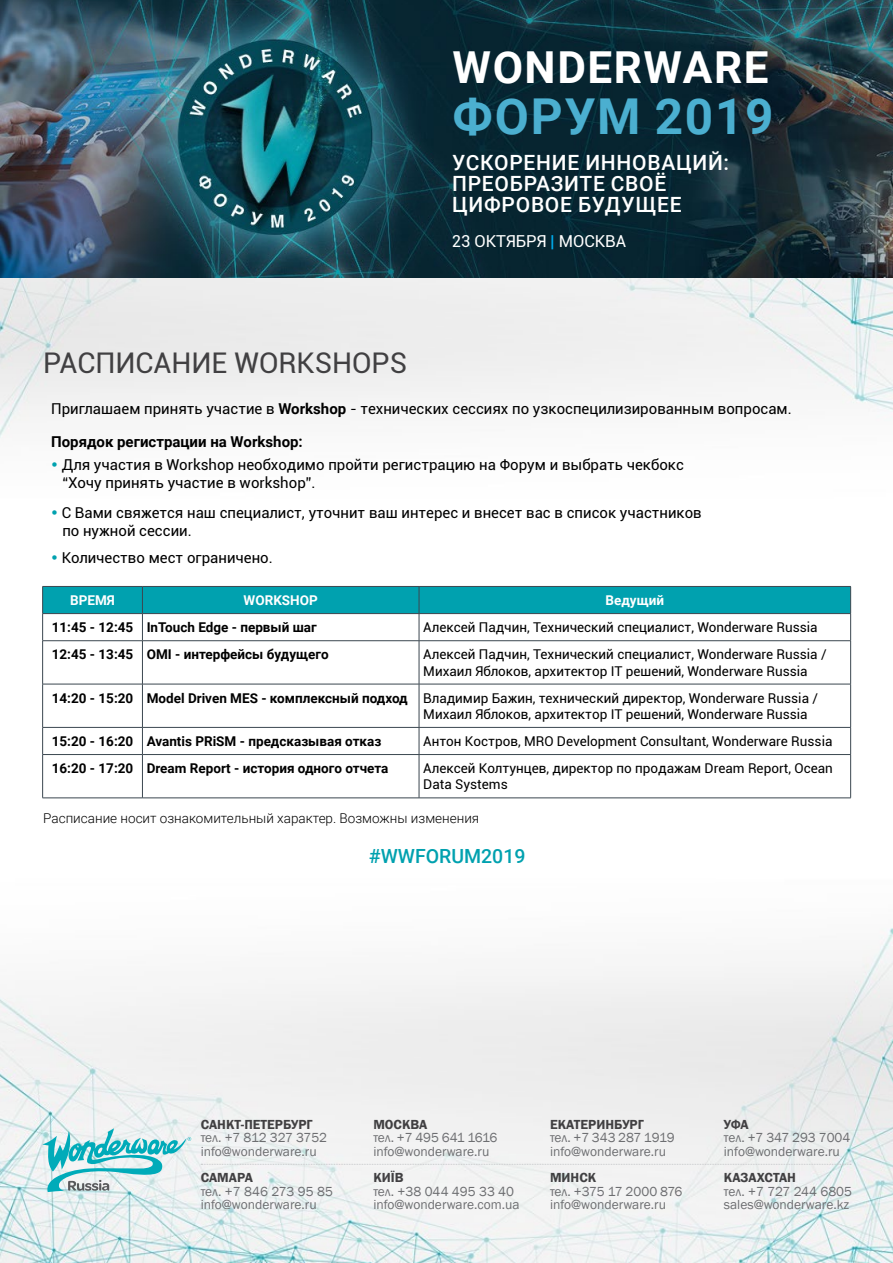
<style>
.page{position:relative;width:893px;height:1263px;background:#fff}
.page>*{position:absolute;margin:0;border:0;box-sizing:border-box;transform-origin:0 0}
.t1{font:700 49.5px "Roboto";letter-spacing:.035em;color:#4bafd0}
.t2{font:700 44.1px "Roboto";letter-spacing:.035em;color:#fff}
.t3{font:28.5px "Roboto";color:#414042}
.t4{font:500 21px/21px "Roboto";letter-spacing:.035em;color:#fff}
.t5{font:500 19.5px "Roboto";color:#00a1af}
.t6{font:16.5px "Roboto";color:#fff}
.t7{font:15px/18px "Roboto";color:#000}
.t8{font:700 15px "Roboto";color:#000}
.t9{font:13.5px/16.2px "Roboto";color:#000}
.t10{font:13.5px/13.5px "Franklin Gothic";color:#6d6e71}
.t11{font:700 13.5px "Roboto";color:#000}
.t12{font:600 13.5px "Franklin Gothic";color:#414042}
.t13{font:300 13.5px "Roboto";color:#000}
.t14{font:700 13.5px "Roboto";color:#fff}
.s1{color:#00aeef}
.s2{font-weight:700}
.s3{color:#00a1af}
</style>
<div class="page">
<img style="left:0;top:277px;width:893px;height:393px">
<img style="left:0;top:670px;width:893px;height:593px">
<img style="left:0;top:0;width:893px;height:277px">
<svg style="left:201px;top:1164px;width:650px;height:1px"></svg>
<svg style="left:42px;top:1128px;width:149px;height:64px"></svg>
<hr style="left:42px;top:640px;width:100px;height:1px;background:#3b4750">
<hr style="left:142px;top:640px;width:277px;height:1px;background:#3b4750">
<hr style="left:142px;top:641px;width:1px;height:43px;background:#3b4750">
<hr style="left:419px;top:640px;width:432px;height:1px;background:#3b4750">
<hr style="left:419px;top:641px;width:1px;height:43px;background:#3b4750">
<hr style="left:42px;top:684px;width:100px;height:1px;background:#3b4750">
<hr style="left:142px;top:684px;width:277px;height:1px;background:#3b4750">
<hr style="left:142px;top:684px;width:1px;height:43px;background:#3b4750">
<hr style="left:419px;top:684px;width:432px;height:1px;background:#3b4750">
<hr style="left:419px;top:684px;width:1px;height:43px;background:#3b4750">
<hr style="left:42px;top:727px;width:100px;height:1px;background:#3b4750">
<hr style="left:142px;top:727px;width:277px;height:1px;background:#3b4750">
<svg style="left:142px;top:728px;width:1px;height:26px"></svg>
<hr style="left:419px;top:727px;width:432px;height:1px;background:#3b4750">
<svg style="left:419px;top:728px;width:1px;height:26px"></svg>
<hr style="left:42px;top:754px;width:100px;height:1px;background:#3b4750">
<hr style="left:142px;top:754px;width:277px;height:1px;background:#3b4750">
<hr style="left:142px;top:755px;width:1px;height:43px;background:#3b4750">
<hr style="left:419px;top:754px;width:432px;height:1px;background:#3b4750">
<hr style="left:419px;top:755px;width:1px;height:43px;background:#3b4750">
<svg style="left:42px;top:586px;width:809px;height:54px"></svg>
<hr style="left:42px;top:641px;width:1px;height:43px;background:#3b4750">
<hr style="left:850px;top:641px;width:1px;height:43px;background:#3b4750">
<hr style="left:42px;top:684px;width:1px;height:43px;background:#3b4750">
<hr style="left:850px;top:684px;width:1px;height:43px;background:#3b4750">
<svg style="left:42px;top:728px;width:1px;height:26px"></svg>
<svg style="left:850px;top:728px;width:1px;height:26px"></svg>
<hr style="left:42px;top:755px;width:1px;height:43px;background:#3b4750">
<hr style="left:850px;top:755px;width:1px;height:43px;background:#3b4750">
<hr style="left:42px;top:798px;width:100px;height:1px;background:#3b4750">
<hr style="left:142px;top:798px;width:277px;height:1px;background:#3b4750">
<hr style="left:419px;top:798px;width:432px;height:1px;background:#3b4750">
<h3 class="t3" style="left:43px;top:343px;width:365px">РАСПИСАНИЕ WORKSHOPS</h3>
<h2 class="t2" style="left:452px;top:37px;width:317px">WONDERWARE</h2>
<h1 class="t1" style="left:453px;top:82px;width:322px">ФОРУМ 2019</h1>
<h3 class="t4" style="left:452px;top:151px;width:278px">УСКОРЕНИЕ ИННОВАЦИЙ:<br>ПРЕОБРАЗИТЕ СВОЁ<br>ЦИФРОВОЕ БУДУЩЕЕ</h3>
<p class="t6" style="left:452px;top:230px;width:176px">23 ОКТЯБРЯ <span class="s1">|</span> МОСКВА</p>
<p class="t7" style="left:51px;top:399px;width:742px">Приглашаем принять участие в <span class="s2">Workshop</span> - технических сессиях по узкоспецилизированным вопросам.</p>
<p class="t8" style="left:51px;top:432px;width:253px">Порядок регистрации на Workshop:</p>
<p class="t7" style="left:62px;top:455px;width:623px;text-indent:-11px"><span class="s3">•</span> Для участия в Workshop необходимо пройти регистрацию на Форум и выбрать чекбокс “Хочу принять участие в workshop”.</p>
<p class="t7" style="left:62px;top:503px;width:641px;text-indent:-11px"><span class="s3">•</span> С Вами свяжется наш специалист, уточнит ваш интерес и внесет вас в список участников по нужной сессии.</p>
<p class="t7" style="left:51px;top:548px;width:223px"><span class="s3">•</span> Количество мест ограничено.</p>
<p class="t14" style="left:70px;top:591px;width:46px">ВРЕМЯ</p>
<p class="t14" style="left:244px;top:591px;width:76px">WORKSHOP</p>
<p class="t14" style="left:605px;top:591px;width:60px">Ведущий</p>
<p class="t11" style="left:52px;top:618px;width:267px">11:45 - 12:45 InTouch Edge - первый шаг</p>
<p class="t9" style="left:423px;top:619px;width:396px">Алексей Падчин, Технический специалист, Wonderware Russia</p>
<p class="t11" style="left:52px;top:645px;width:278px">12:45 - 13:45 OMI - интерфейсы будущего</p>
<p class="t9" style="left:423px;top:646px;width:405px">Алексей Падчин, Технический специалист, Wonderware Russia /<br>Михаил Яблоков, архитектор IT решений, Wonderware Russia</p>
<p class="t9" style="left:423px;top:689px;width:396px;text-indent:-371px"><span class="s2">14:20 - 15:20 Model Driven MES - комплексный подход</span> Владимир Бажин, технический директор, Wonderware Russia /<br>Михаил Яблоков, архитектор IT решений, Wonderware Russia</p>
<p class="t11" style="left:52px;top:732px;width:331px">15:20 - 16:20 Avantis PRiSM - предсказывая отказ</p>
<p class="t9" style="left:423px;top:733px;width:411px">Антон Костров, MRO Development Consultant, Wonderware Russia</p>
<p class="t11" style="left:52px;top:759px;width:338px">16:20 - 17:20 Dream Report - история одного отчета</p>
<p class="t9" style="left:423px;top:760px;width:411px">Алексей Колтунцев, директор по продажам Dream Report, Ocean<br>Data Systems</p>
<p class="t13" style="left:43px;top:809px;width:437px">Расписание носит ознакомительный характер. Возможны изменения</p>
<h3 class="t5" style="left:369px;top:842px;width:158px">#WWFORUM2019</h3>
<p class="t12" style="left:201px;top:1116px;width:113px">САНКТ-ПЕТЕРБУРГ</p>
<p class="t10" style="left:201px;top:1131px;width:128px">тел. +7 812 327 3752 info@wonderware.ru</p>
<p class="t12" style="left:201px;top:1169px;width:54px">САМАРА</p>
<p class="t10" style="left:201px;top:1185px;width:134px">тел. +7 846 273 95 85 info@wonderware.ru</p>
<p class="t12" style="left:373px;top:1116px;width:56px">МОСКВА</p>
<p class="t10" style="left:373px;top:1131px;width:126px">тел. +7 495 641 1616 info@wonderware.ru</p>
<p class="t12" style="left:373px;top:1169px;width:32px">КИЇВ</p>
<p class="t10" style="left:373px;top:1185px;width:148px">тел. +38 044 495 33 40 info@wonderware.com.ua</p>
<p class="t12" style="left:550px;top:1116px;width:95px">ЕКАТЕРИНБУРГ</p>
<p class="t10" style="left:550px;top:1131px;width:126px">тел. +7 343 287 1919 info@wonderware.ru</p>
<p class="t12" style="left:550px;top:1169px;width:48px">МИНСК</p>
<p class="t10" style="left:550px;top:1185px;width:134px">тел. +375 17 2000 876 info@wonderware.ru</p>
<p class="t12" style="left:724px;top:1116px;width:26px">УФА</p>
<p class="t10" style="left:724px;top:1131px;width:128px">тел. +7 347 293 7004 info@wonderware.ru</p>
<p class="t12" style="left:724px;top:1169px;width:74px">КАЗАХСТАН</p>
<p class="t10" style="left:724px;top:1185px;width:130px">тел. +7 727 244 6805 sales@wonderware.kz</p>
</div>
